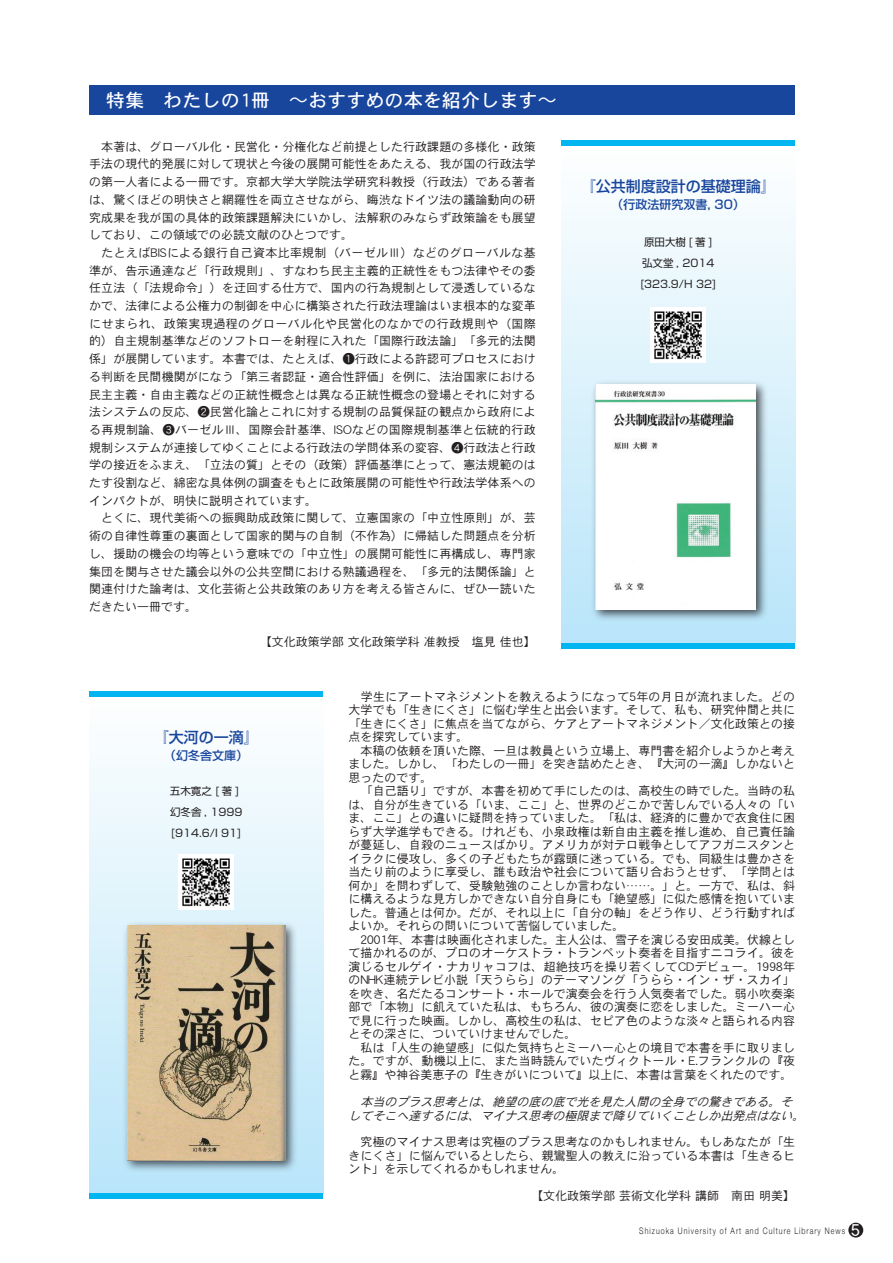
<style>
.page{position:relative;width:893px;height:1263px;background:#fff}
.page>*{position:absolute;margin:0;border:0;box-sizing:border-box;transform-origin:0 0}
.t1{font:18.75px "DFHS Gothic W5 MP RKSJ H";letter-spacing:.02em;color:#fff}
.t2{font:500 15px "Shin Go Pr 5";color:#18469d}
.t3{font:12px/13.5px "DFHS Gothic W3 MP RKSJ H";letter-spacing:.005em;color:#231f20}
.t4{font:italic 12px/13.5px "DFHS Gothic W3 MP RKSJ H";color:#231f20}
.t5{font:500 12px "Shin Go Pr 5";color:#18469d}
.t6{font:10.5px/21px "Shin Go Pr 5";color:#231f20}
.t7{font:300 9px "Helvetica Neue";letter-spacing:.145em;color:#231f20;scale:.78 1}
.s1{font-family:"Koz Go Pro"}
.s2{font-family:"DFHS Gothic W5 MP RKSJ H";font-weight:400;font-size:16.5px;color:#fff}
</style>
<div class="page">
<div style="left:848px;top:1223px;width:15px;height:14px;background:#231f20;border-radius:50%"></div>
<div style="left:89px;top:85px;width:706px;height:30px;background:#18469d"></div>
<svg style="left:89px;top:762px;width:234px;height:431px"></svg>
<div style="left:89px;top:691px;width:234px;height:6px;background:#00b5f0"></div>
<div style="left:89px;top:1193px;width:234px;height:6px;background:#00b5f0"></div>
<div style="left:561px;top:146px;width:234px;height:497px;background:linear-gradient(to bottom,#fefefe,#b8e5f9)"></div>
<div style="left:561px;top:140px;width:234px;height:6px;background:#00b5f0"></div>
<div style="left:561px;top:643px;width:234px;height:6px;background:#00b5f0"></div>
<img style="left:179px;top:854px;width:55px;height:55px">
<img style="left:651px;top:307px;width:55px;height:56px">
<img style="left:89px;top:918px;width:235px;height:259px">
<img style="left:127px;top:926px;width:158px;height:234px">
<img style="left:585px;top:373px;width:188px;height:254px">
<img style="left:596px;top:384px;width:159px;height:225px">
<h1 class="t1" style="left:106px;top:91px;width:452px">特集　わたしの1冊　<span class="s1">～</span>おすすめの本を紹介します<span class="s1">～</span></h1>
<p class="t3" style="left:89px;top:138px;width:448px;line-height:17.7px">　本著は、グローバル化・民営化・分権化など前提とした行政課題の多様化・政策手法の現代的発展に対して現状と今後の展開可能性をあたえる、我が国の行政法学の第一人者による一冊です。京都大学大学院法学研究科教授（行政法）である著者は、驚くほどの明快さと網羅性を両立させながら、晦渋なドイツ法の議論動向の研究成果を我が国の具体的政策課題解決にいかし、法解釈のみならず政策論をも展望しており、この領域での必読文献のひとつです。<br>　たとえばBISによる銀行自己資本比率規制（バーゼルⅢ）などのグローバルな基準が、告示通達など「行政規則」、すなわち民主主義的正統性をもつ法律やその委任立法（「法規命令」）を迂回する仕方で、国内の行為規制として浸透しているなかで、法律による公権力の制御を中心に構築された行政法理論はいま根本的な変革にせまられ、政策実現過程のグローバル化や民営化のなかでの行政規則や（国際的）自主規制基準などのソフトローを射程に入れた「国際行政法論」「多元的法関係」が展開しています。本書では、たとえば、❶行政による許認可プロセスにおける判断を民間機関がになう「第三者認証・適合性評価」を例に、法治国家における民主主義・自由主義などの正統性概念とは異なる正統性概念の登場とそれに対する法システムの反応、❷民営化論とこれに対する規制の品質保証の観点から政府による再規制論、❸バーゼルⅢ、国際会計基準、ISOなどの国際規制基準と伝統的行政規制システムが連接してゆくことによる行政法の学問体系の変容、❹行政法と行政学の接近をふまえ、「立法の質」とその（政策）評価基準にとって、憲法規範のはたす役割など、綿密な具体例の調査をもとに政策展開の可能性や行政法学体系へのインパクトが、明快に説明されています。<br>　とくに、現代美術への振興助成政策に関して、立憲国家の「中立性原則」が、芸術の自律性尊重の裏面として国家的関与の自制（不作為）に帰結した問題点を分析し、援助の機会の均等という意味での「中立性」の展開可能性に再構成し、専門家集団を関与させた議会以外の公共空間における熟議過程を、「多元的法関係論」と関連付けた論考は、文化芸術と公共政策のあり方を考える皆さんに、ぜひ一読いただきたい一冊です。</p>
<p class="t3" style="left:260px;top:635px;width:277px">【文化政策学部 文化政策学科 准教授　塩見 佳也】</p>
<p class="t2" style="left:581px;top:174px;width:196px">『公共制度設計の基礎理論』</p>
<p class="t5" style="left:611px;top:195px;width:135px">（行政法研究双書, 30）</p>
<p class="t6" style="left:640px;top:230px;width:77px;text-align:center">原田大樹 [ 著 ]弘文堂 , 2014 [323.9/H 32]</p>
<p class="t2" style="left:154px;top:725px;width:106px">『大河の一滴』</p>
<p class="t5" style="left:164px;top:745px;width:85px">（幻冬舎文庫）</p>
<p class="t6" style="left:170px;top:780px;width:74px">五木寛之 [ 著 ]幻冬舎 , 1999 [914.6/I 91]</p>
<p class="t3" style="left:349px;top:690px;width:448px">　学生にアートマネジメントを教えるようになって5年の月日が流れました。どの大学でも「生きにくさ」に悩む学生と出会います。そして、私も、研究仲間と共に「生きにくさ」に焦点を当てながら、ケアとアートマネジメント／文化政策との接点を探究しています。<br>　本稿の依頼を頂いた際、一旦は教員という立場上、専門書を紹介しようかと考えました。しかし、「わたしの一冊」を突き詰めたとき、『大河の一滴』しかないと思ったのです。<br>　「自己語り」ですが、本書を初めて手にしたのは、高校生の時でした。当時の私は、自分が生きている「いま、ここ」と、世界のどこかで苦しんでいる人々の「いま、ここ」との違いに疑問を持っていました。「私は、経済的に豊かで衣食住に困らず大学進学もできる。けれども、小泉政権は新自由主義を推し進め、自己責任論が蔓延し、自殺のニュースばかり。アメリカが対テロ戦争としてアフガニスタンとイラクに侵攻し、多くの子どもたちが露頭に迷っている。でも、同級生は豊かさを当たり前のように享受し、誰も政治や社会について語り合おうとせず、「学問とは何か」を問わずして、受験勉強のことしか言わない……。」と。一方で、私は、斜に構えるような見方しかできない自分自身にも「絶望感」に似た感情を抱いていました。普通とは何か。だが、それ以上に「自分の軸」をどう作り、どう行動すればよいか。それらの問いについて苦悩していました。<br>　2001年、本書は映画化されました。主人公は、雪子を演じる安田成美。伏線として描かれるのが、プロのオーケストラ・トランペット奏者を目指すニコライ。彼を演じるセルゲイ・ナカリャコフは、超絶技巧を操り若くしてCDデビュー。1998年のNHK連続テレビ小説「天うらら」のテーマソング「うらら・イン・ザ・スカイ」を吹き、名だたるコンサート・ホールで演奏会を行う人気奏者でした。弱小吹奏楽部で「本物」に飢えていた私は、もちろん、彼の演奏に恋をしました。ミーハー心で見に行った映画。しかし、高校生の私は、セピア色のような淡々と語られる内容とその深さに、ついていけませんでした。<br>　私は「人生の絶望感」に似た気持ちとミーハー心との境目で本書を手に取りました。ですが、動機以上に、また当時読んでいたヴィクトール・E.フランクルの『夜と霧』や神谷美恵子の『生きがいについて』以上に、本書は言葉をくれたのです。</p>
<p class="t4" style="left:349px;top:1095px;width:461px">　本当のプラス思考とは、絶望の底の底で光を見た人間の全身での驚きである。そしてそこへ達するには、マイナス思考の極限まで降りていくことしか出発点はない。</p>
<p class="t3" style="left:349px;top:1135px;width:448px;text-align:justify">　究極のマイナス思考は究極のプラス思考なのかもしれません。もしあなたが「生きにくさ」に悩んでいるとしたら、親鸞聖人の教えに沿っている本書は「生きるヒント」を示してくれるかもしれません。</p>
<p class="t3" style="left:531px;top:1189px;width:265px">【文化政策学部 芸術文化学科 講師　南田 明美】</p>
<p class="t7" style="left:639px;top:1223px;width:285px">Shizuoka University of Art and Culture Library News <span class="s2">5</span></p>
</div>
